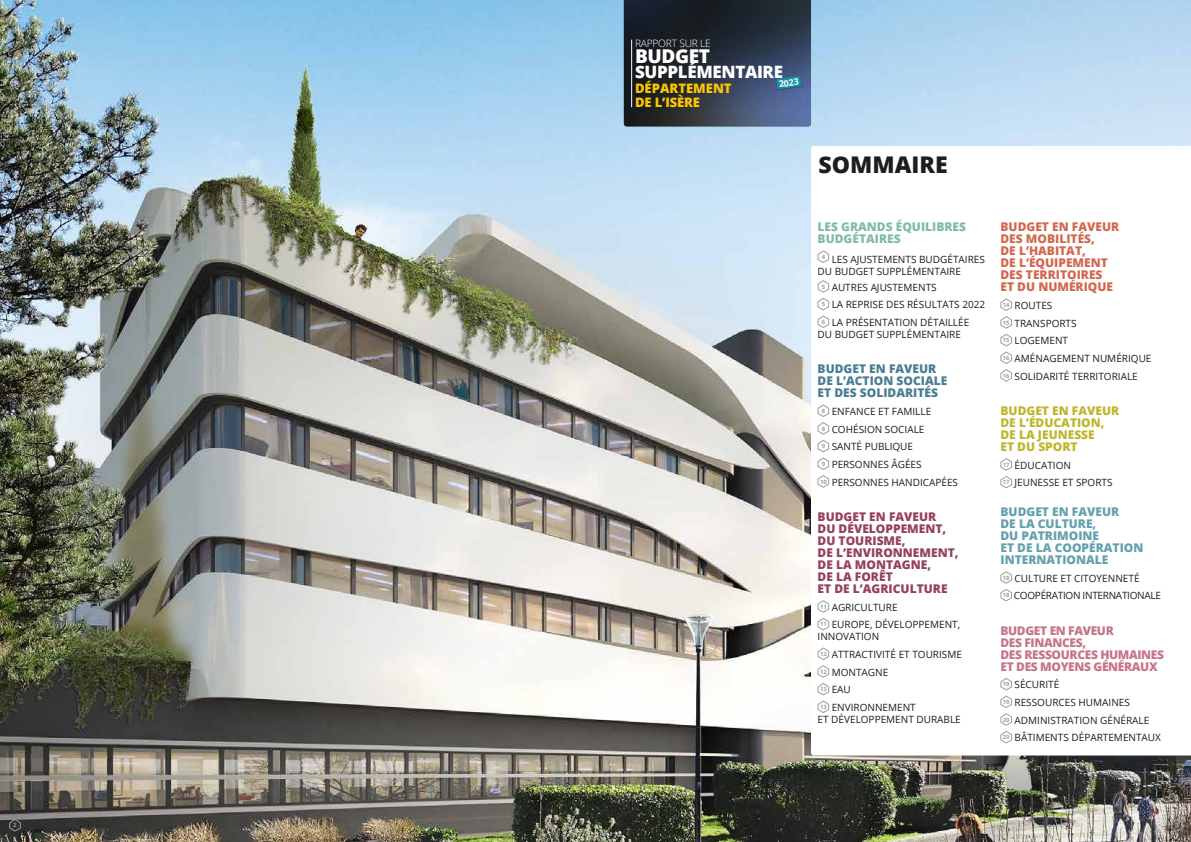
<style>
.page{position:relative;width:1191px;height:842px;background:#fff}
.page>*{position:absolute;margin:0;border:0;box-sizing:border-box;transform-origin:0 0}
.t1{font:800 23px "Open Sans";color:#1d1d1b}
.t2{font:800 19px "Open Sans";letter-spacing:-.02em;color:#fff}
.t3{font:800 17px "Open Sans";letter-spacing:-.02em;color:#fff}
.t4{font:800 13.1px/13.9px "Open Sans";color:#fec600}
.t5{font:800 12px/12px "Open Sans";color:#954061}
.t6{font:800 12px/12px "Open Sans";color:#d1684f}
.t7{font:800 12px/12px "Open Sans";color:#62a1ad}
.t8{font:800 12px/12px "Open Sans";letter-spacing:-.03em;color:#c67587}
.t9{font:800 12px/12px "Open Sans";color:#bfb52f}
.t10{font:800 12px/12px "Open Sans";color:#487d94}
.t11{font:800 12px/12px "Open Sans";color:#81bba4}
.t12{font:300 10.2px "Open Sans";letter-spacing:-.02em;color:#fff}
.t13{font:10px/17.7px "Open Sans";color:#1d1d1b}
.t14{font:10px/17.7px "Open Sans";letter-spacing:-.03em;color:#1d1d1b}
.t15{font:700 9.1px "Open Sans";color:#fff}
.t16{font:700 5.9px "Open Sans";color:#9d9d9c}
</style>
<div class="page">
<img style="left:0;top:0;width:1191px;height:842px">
<svg style="left:811px;top:146px;width:380px;height:609px"></svg>
<svg style="left:817px;top:250px;width:12px;height:13px"></svg>
<svg style="left:817px;top:280px;width:12px;height:48px"></svg>
<svg style="left:817px;top:404px;width:12px;height:84px"></svg>
<svg style="left:817px;top:600px;width:12px;height:31px"></svg>
<svg style="left:817px;top:647px;width:12px;height:66px"></svg>
<svg style="left:1000px;top:298px;width:12px;height:84px"></svg>
<svg style="left:1000px;top:458px;width:12px;height:31px"></svg>
<svg style="left:1000px;top:571px;width:12px;height:31px"></svg>
<svg style="left:1000px;top:677px;width:12px;height:67px"></svg>
<svg style="left:624px;top:0;width:187px;height:126px;background:#293343"></svg>
<hr style="left:631px;top:40px;width:1px;height:67px;background:#fff">
<svg style="left:1170px;top:818px;width:13px;height:14px"></svg>
<svg style="left:9px;top:818px;width:12px;height:14px"></svg>
<p class="t12" style="left:635px;top:36px;width:77px">RAPPORT SUR LE</p>
<h2 class="t2" style="left:635px;top:41px;width:76px">BUDGET</h2>
<h3 class="t3" style="left:635px;top:59px;width:150px">SUPPLÉMENTAIRE</h3>
<h3 class="t4" style="left:635px;top:81px;width:98px">DÉPARTEMENT<br>DE L’ISÈRE</h3>
<p class="t15" style="left:778px;top:78px;width:22px;rotate:-8deg">2023</p>
<h1 class="t1" style="left:818px;top:147px;width:130px">SOMMAIRE</h1>
<p class="t11" style="left:817px;top:220px;width:150px">LES GRANDS ÉQUILIBRES<br>BUDGÉTAIRES</p>
<p class="t13" style="left:817px;top:253px;width:169px;line-height:12px;text-indent:4px"><sup>4</sup> LES AJUSTEMENTS BUDGÉTAIRES<br>DU BUDGET SUPPLÉMENTAIRE</p>
<p class="t13" style="left:821px;top:278px;width:165px"><sup>5</sup> AUTRES AJUSTEMENTS<br><sup>5</sup> LA REPRISE DES RÉSULTATS 2022<br><sup>6</sup> LA PRÉSENTATION DÉTAILLÉE</p>
<p class="t13" style="left:817px;top:325px;width:145px">DU BUDGET SUPPLÉMENTAIRE</p>
<p class="t10" style="left:817px;top:362px;width:131px">BUDGET EN FAVEUR<br>DE L’ACTION SOCIALE<br>ET DES SOLIDARITÉS</p>
<p class="t13" style="left:820px;top:402px;width:140px"><sup>8</sup> ENFANCE ET FAMILLE<br><sup>8</sup> COHÉSION SOCIALE<br><sup>9</sup> SANTÉ PUBLIQUE<br><sup>9</sup> PERSONNES ÂGÉES<br><sup>10</sup> PERSONNES HANDICAPÉES</p>
<p class="t5" style="left:817px;top:510px;width:142px">BUDGET EN FAVEUR<br>DU DÉVELOPPEMENT,<br>DU TOURISME,<br>DE L’ENVIRONNEMENT,<br>DE LA MONTAGNE,<br>DE LA FORÊT<br>ET DE L’AGRICULTURE</p>
<p class="t13" style="left:820px;top:598px;width:142px"><sup>11</sup> AGRICULTURE<br><sup>11</sup> EUROPE, DÉVELOPPEMENT,</p>
<p class="t13" style="left:817px;top:628px;width:146px">INNOVATION<br><sup>12</sup> ATTRACTIVITÉ ET TOURISME<br><sup>12</sup> MONTAGNE<br><sup>13</sup> EAU<br><sup>13</sup> ENVIRONNEMENT</p>
<p class="t13" style="left:817px;top:710px;width:145px">ET DÉVELOPPEMENT DURABLE</p>
<p class="t6" style="left:1000px;top:220px;width:120px">BUDGET EN FAVEUR<br>DES MOBILITÉS,<br>DE L’HABITAT,<br>DE L’ÉQUIPEMENT<br>DES TERRITOIRES<br>ET DU NUMÉRIQUE</p>
<p class="t13" style="left:1003px;top:296px;width:150px"><sup>14</sup> ROUTES<br><sup>15</sup> TRANSPORTS<br><sup>15</sup> LOGEMENT<br><sup>16</sup> AMÉNAGEMENT NUMÉRIQUE<br><sup>16</sup> SOLIDARITÉ TERRITORIALE</p>
<p class="t9" style="left:1000px;top:404px;width:120px">BUDGET EN FAVEUR<br>DE L’ÉDUCATION,<br>DE LA JEUNESSE<br>ET DU SPORT</p>
<p class="t13" style="left:1003px;top:456px;width:111px"><sup>17</sup> ÉDUCATION<br><sup>17</sup> JEUNESSE ET SPORTS</p>
<p class="t7" style="left:1000px;top:505px;width:144px">BUDGET EN FAVEUR<br>DE LA CULTURE,<br>DU PATRIMOINE<br>ET DE LA COOPÉRATION<br>INTERNATIONALE</p>
<p class="t14" style="left:1003px;top:569px;width:160px"><sup>18</sup> CULTURE ET CITOYENNETÉ<br><sup>18</sup> COOPÉRATION INTERNATIONALE</p>
<p class="t8" style="left:1000px;top:624px;width:165px">BUDGET EN FAVEUR<br>DES FINANCES,<br>DES RESSOURCES HUMAINES<br>ET DES MOYENS GÉNÉRAUX</p>
<p class="t13" style="left:1003px;top:676px;width:160px"><sup>19</sup> SÉCURITÉ<br><sup>19</sup> RESSOURCES HUMAINES<br><sup>20</sup> ADMINISTRATION GÉNÉRALE<br><sup>20</sup> BÂTIMENTS DÉPARTEMENTAUX</p>
<p class="t16" style="left:13px;top:821px;width:5px">2</p>
<p class="t16" style="left:1175px;top:821px;width:5px">3</p>
</div>
